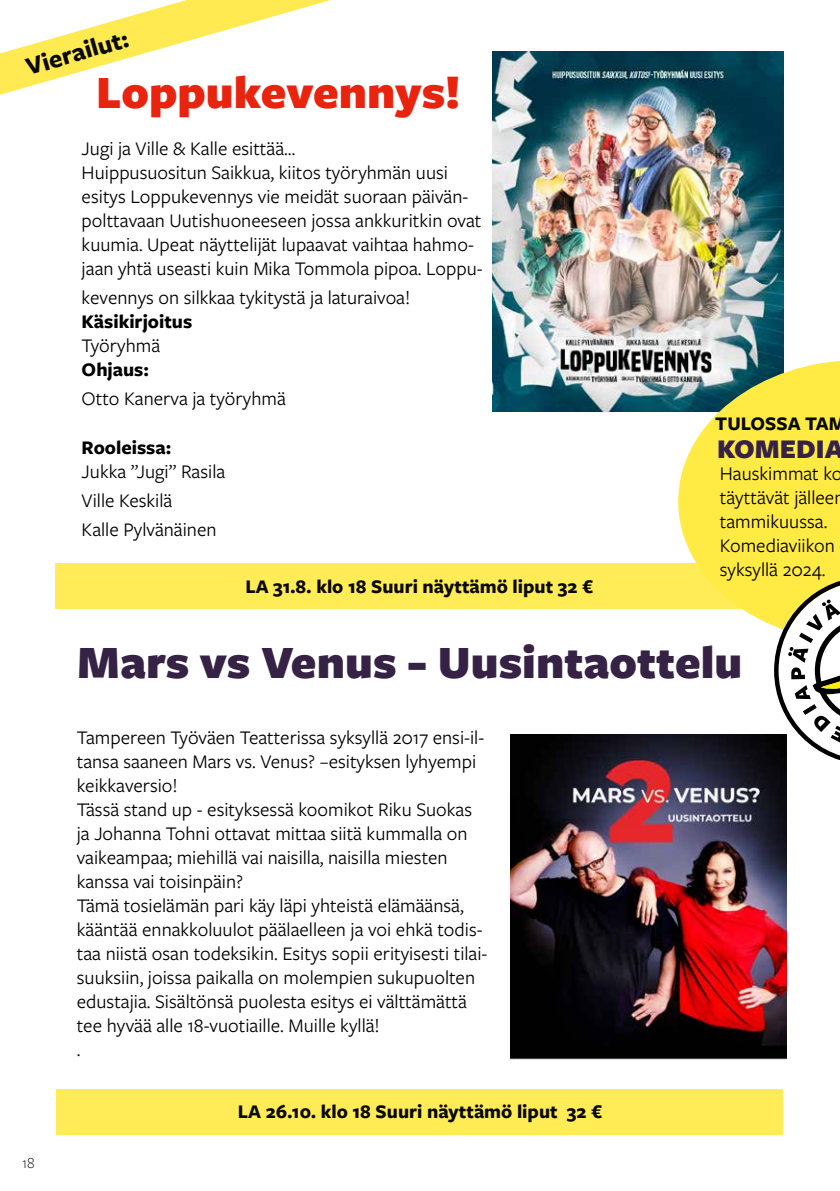
<style>
.page{position:relative;width:840px;height:1191px;background:#fff}
.page>*{position:absolute;margin:0;border:0;box-sizing:border-box;transform-origin:0 0}
.t1{font:900 48px "Freight Sans Pro";color:#362244}
.t2{font:900 48px "Freight Sans Pro";color:#e8240f}
.t3{font:900 28px "Freight Sans Pro";color:#362244}
.t4{font:700 26px "Freight Sans Pro";color:#090902}
.t5{font:20px/24px "Freight Sans Pro";color:#000}
.t6{font:700 20px "Freight Sans Pro";color:#090902}
.t7{font:700 20px "Freight Sans Pro";color:#000}
.t8{font:300 16px "Freight Sans Pro";color:#000}
</style>
<div class="page">
<img style="left:492px;top:52px;width:290px;height:360px">
<div style="left:57px;top:1089px;width:725px;height:45px;background:#ffec56"></div>
<svg style="left:0;top:0;width:330px;height:95px"></svg>
<div style="left:55px;top:564px;width:727px;height:45px;background:#ffec56"></div>
<img style="left:510px;top:734px;width:275px;height:326px">
<svg style="left:677px;top:360px;width:162px;height:266px;fill:#ffeb44"></svg>
<svg style="left:773px;top:576px;width:66px;height:188px"></svg>
<h3 class="t4" style="left:22px;top:50px;width:107px;rotate:-16deg">Vierailut:</h3>
<h1 class="t2" style="left:96px;top:59px;width:365px">Loppukevennys!</h1>
<p class="t5" style="left:82px;top:136px;width:402px">Jugi ja Ville &amp; Kalle esittää…<br>Huippusuositun Saikkua, kiitos työryhmän uusi esitys Loppukevennys vie meidät suoraan päivän&shy;polttavaan Uutishuoneeseen jossa ankkuritkin ovat kuumia. Upeat näyttelijät lupaavat vaihtaa hahmo&shy;jaan yhtä useasti kuin Mika Tommola pipoa. Loppu-</p>
<p class="t5" style="left:82px;top:284px;width:330px">kevennys on silkkaa tykitystä ja laturaivoa!</p>
<p class="t7" style="left:82px;top:308px;width:112px">Käsikirjoitus</p>
<p class="t5" style="left:82px;top:332px;width:80px">Työryhmä</p>
<p class="t7" style="left:82px;top:356px;width:69px">Ohjaus:</p>
<p class="t5" style="left:82px;top:385px;width:206px">Otto Kanerva ja työryhmä</p>
<p class="t7" style="left:82px;top:434px;width:91px">Rooleissa:</p>
<p class="t5" style="left:82px;top:456px;width:145px;line-height:28.8px">Jukka ”Jugi” Rasila<br>Ville Keskilä<br>Kalle Pylvänäinen</p>
<p class="t6" style="left:245px;top:573px;width:349px">LA 31.8. klo 18 Suuri näyttämö liput 32 €</p>
<p class="t6" style="left:714px;top:410px;width:132px">TULOSSA TAM</p>
<h2 class="t3" style="left:716px;top:429px;width:128px">KOMEDIA</h2>
<p class="t5" style="left:719px;top:461px;width:126px">Hauskimmat ko täyttävät jälleen tammikuussa.<br>Komediaviikon syksyllä 2024.</p>
<h1 class="t1" style="left:77px;top:628px;width:666px">Mars vs Venus - Uusintaottelu</h1>
<p class="t5" style="left:77px;top:725px;width:412px">Tampereen Työväen Teatterissa syksyllä 2017 ensi-il&shy;tansa saaneen Mars vs. Venus? –esityksen lyhyempi keikkaversio!<br>Tässä stand up - esityksessä koomikot Riku Suokas ja Johanna Tohni ottavat mittaa siitä kummalla on vaikeampaa; miehillä vai naisilla, naisilla miesten kanssa vai toisinpäin?<br>Tämä tosielämän pari käy läpi yhteistä elämäänsä, kääntää ennakkoluulot päälaelleen ja voi ehkä todis&shy;taa niistä osan todeksikin. Esitys sopii erityisesti tilai&shy;suuksiin, joissa paikalla on molempien sukupuolten edustajia. Sisältönsä puolesta esitys ei välttämättä tee hyvää alle 18-vuotiaille. Muille kyllä!<br>.</p>
<p class="t8" style="left:22px;top:1152px;width:14px">18</p>
<p class="t6" style="left:238px;top:1098px;width:365px">LA 26.10. klo 18 Suuri näyttämö liput 32 €</p>
</div>
